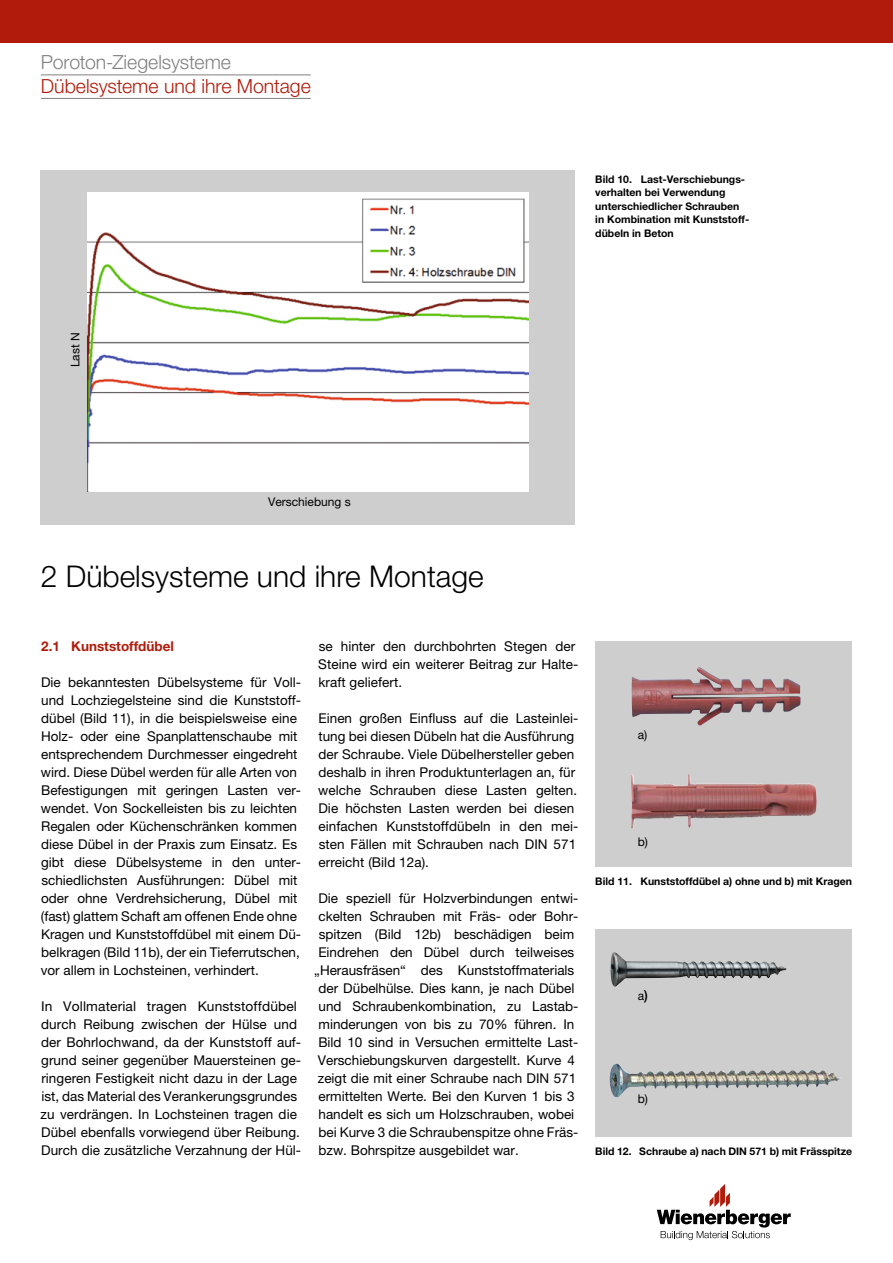
<style>
.page{position:relative;width:893px;height:1263px;background:#fff}
.page>*{position:absolute;margin:0;border:0;box-sizing:border-box;transform-origin:0 0}
.t1{font:300 30px "Helvetica Neue LT Pro";color:#000}
.t2{font:300 19.5px "Helvetica Neue LT Pro";letter-spacing:-.005em;color:#b01b0b}
.t3{font:300 19.5px "Helvetica Neue LT Pro";letter-spacing:-.005em;color:#808180}
.t4{font:13.5px/18px "Helvetica Neue LT Pro";color:#000}
.t5{font:700 13.5px "Helvetica Neue LT Pro";color:#b01b0b}
.t6{font:12px "Helvetica Neue LT Pro";color:#000}
.t7{font:700 10.5px/13.5px "Helvetica Neue LT Pro";color:#000}
.s1{font-weight:500;font-size:13.5px}
</style>
<div class="page">
<div style="left:0;top:0;width:893px;height:43px;background:#b01b0b"></div>
<svg style="left:657px;top:1184px;width:134px;height:56px"></svg>
<div style="left:41px;top:170px;width:534px;height:355px;background:#cececf"></div>
<img style="left:87px;top:192px;width:441px;height:299px">
<div style="left:595px;top:641px;width:257px;height:226px;background:#cececf"></div>
<img style="left:632px;top:667px;width:169px;height:59px">
<img style="left:631px;top:774px;width:167px;height:55px">
<div style="left:595px;top:929px;width:257px;height:208px;background:#cececf"></div>
<img style="left:609px;top:1064px;width:169px;height:33px">
<img style="left:610px;top:952px;width:177px;height:35px">
<hr style="left:41px;top:75px;width:270px;height:1px;background:#808180">
<hr style="left:41px;top:98px;width:270px;height:1px;background:#808180">
<h2 class="t3" style="left:41px;top:50px;width:192px">Poroton-Ziegelsysteme</h2>
<h2 class="t2" style="left:41px;top:74px;width:272px">Dübelsysteme und ihre Montage</h2>
<p class="t6" style="left:68px;top:367px;width:36px;rotate:-90deg">Last N</p>
<p class="t7" style="left:595px;top:172px;width:154px">Bild 10. Last-Verschiebungs-- verhalten bei Verwendung unterschiedlicher Schrauben in Kombination mit Kunststoff&shy;dübeln in Beton</p>
<p class="t6" style="left:268px;top:495px;width:84px">Verschiebung s</p>
<h1 class="t1" style="left:41px;top:557px;width:444px">2 Dübelsysteme und ihre Montage</h1>
<p class="t5" style="left:41px;top:638px;width:134px">2.1 Kunststoffdübel</p>
<p class="t4" style="left:41px;top:673px;width:262px">Die bekanntesten Dübelsysteme für Voll&shy;und Lochziegelsteine sind die Kunststoff&shy;dübel (Bild 11), in die beispielsweise eine Holz- oder eine Spanplattenschaube mit entsprechendem Durchmesser eingedreht wird. Diese Dübel werden für alle Arten von Befestigungen mit geringen Lasten ver&shy;wendet. Von Sockelleisten bis zu leichten Regalen oder Küchenschränken kommen diese Dübel in der Praxis zum Einsatz. Es gibt diese Dübelsysteme in den unter&shy;schiedlichsten Ausführungen: Dübel mit oder ohne Verdrehsicherung, Dübel mit (fast) glattem Schaft am offenen Ende ohne Kragen und Kunststoffdübel mit einem Dü&shy;belkragen (Bild 11b), der ein Tieferrutschen, vor allem in Lochsteinen, verhindert.</p>
<p class="t4" style="left:41px;top:997px;width:262px">In Vollmaterial tragen Kunststoffdübel durch Reibung zwischen der Hülse und der Bohrlochwand, da der Kunststoff auf&shy;grund seiner gegenüber Mauersteinen ge&shy;ringeren Festigkeit nicht dazu in der Lage ist, das Material des Verankerungsgrundes zu verdrängen. In Lochsteinen tragen die Dübel ebenfalls vorwiegend über Reibung.<br>Durch die zusätzliche Verzahnung der Hül-</p>
<p class="t4" style="left:318px;top:637px;width:262px">se hinter den durchbohrten Stegen der<br>Steine wird ein weiterer Beitrag zur Halte&shy;kraft geliefert.</p>
<p class="t4" style="left:318px;top:709px;width:262px">Einen großen Einfluss auf die Lasteinlei&shy;tung bei diesen Dübeln hat die Ausführung der Schraube. Viele Dübelhersteller geben deshalb in ihren Produktunterlagen an, für welche Schrauben diese Lasten gelten.<br>Die höchsten Lasten werden bei diesen einfachen Kunststoffdübeln in den mei&shy;sten Fällen mit Schrauben nach DIN 571 erreicht (Bild 12a).</p>
<p class="t4" style="left:318px;top:889px;width:262px">Die speziell für Holzverbindungen entwi-</p>
<p class="t4" style="left:318px;top:907px;width:261px">ckelten Schrauben mit Fräs- oder Bohr-</p>
<p class="t4" style="left:319px;top:925px;width:257px">spitzen (Bild 12b) beschädigen beim</p>
<p class="t4" style="left:318px;top:943px;width:257px">Eindrehen den Dübel durch teilweises</p>
<p class="t4" style="left:314px;top:961px;width:262px">„Herausfräsen“ des Kunststoffmaterials</p>
<p class="t4" style="left:318px;top:979px;width:257px">der Dübelhülse. Dies kann, je nach Dübel</p>
<p class="t4" style="left:319px;top:997px;width:261px">und Schraubenkombination, zu Lastab-</p>
<p class="t4" style="left:319px;top:1015px;width:257px">minderungen von bis zu 70% führen. In</p>
<p class="t4" style="left:318px;top:1033px;width:262px">Bild 10 sind in Versuchen ermittelte Last-</p>
<p class="t4" style="left:318px;top:1051px;width:259px">Verschiebungskurven dargestellt. Kurve 4</p>
<p class="t4" style="left:318px;top:1069px;width:260px">zeigt die mit einer Schraube nach DIN 571</p>
<p class="t4" style="left:318px;top:1087px;width:258px">ermittelten Werte. Bei den Kurven 1 bis 3</p>
<p class="t4" style="left:319px;top:1105px;width:257px">handelt es sich um Holzschrauben, wobei</p>
<p class="t4" style="left:318px;top:1123px;width:261px">bei Kurve 3 die Schraubenspitze ohne Fräs-</p>
<p class="t4" style="left:318px;top:1141px;width:202px">bzw. Bohrspitze ausgebildet war.</p>
<p class="t6" style="left:638px;top:727px;width:11px">a)</p>
<p class="t6" style="left:638px;top:834px;width:12px">b)</p>
<p class="t7" style="left:595px;top:874px;width:258px">Bild 11. Kunststoffdübel a) ohne und b) mit Kragen</p>
<p class="t6" style="left:638px;top:989px;width:12px">a<span class="s1">)</span></p>
<p class="t6" style="left:638px;top:1091px;width:12px">b)</p>
<p class="t7" style="left:595px;top:1144px;width:258px">Bild 12. Schraube a) nach DIN 571 b) mit Frässpitze</p>
</div>
